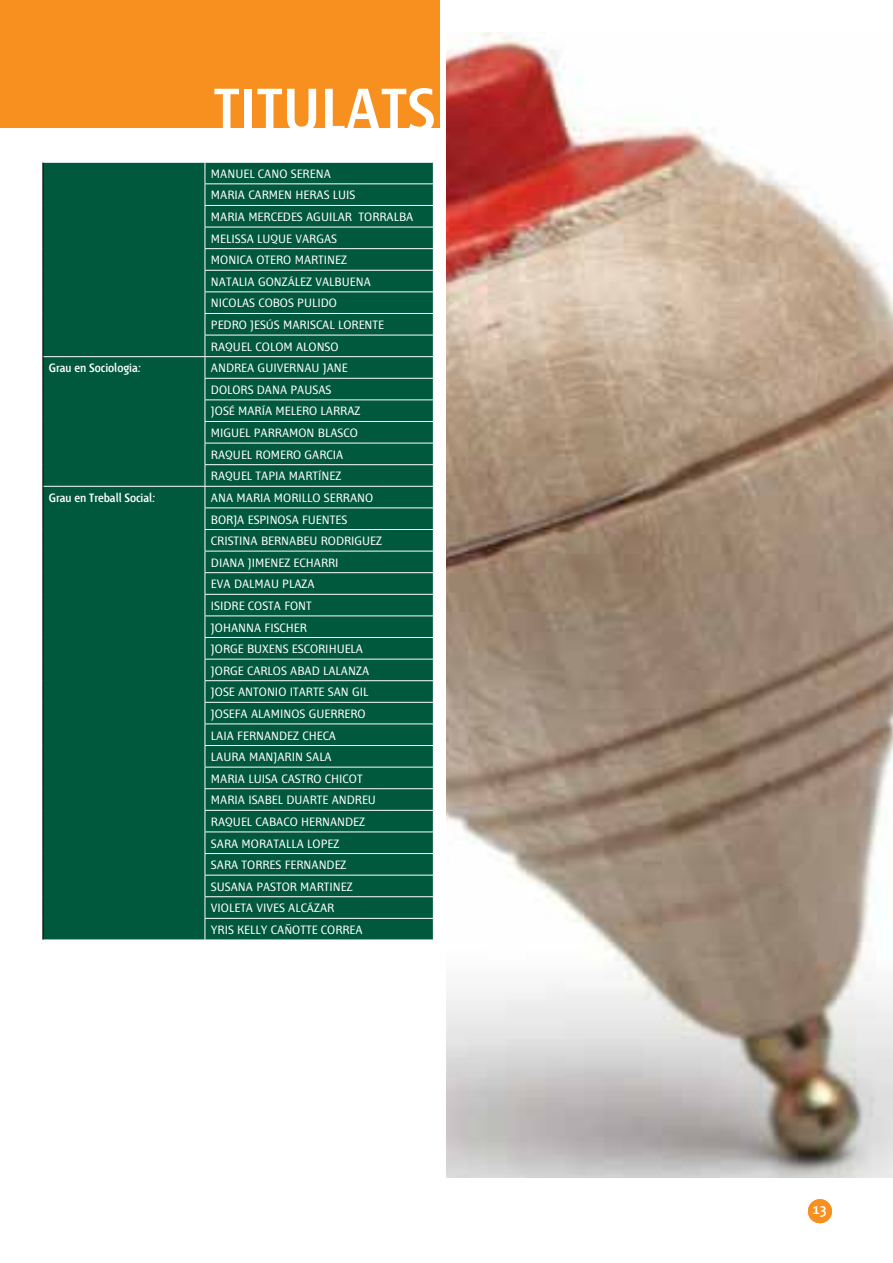
<style>
.page{position:relative;width:893px;height:1263px;background:#fff}
.page>*{position:absolute;margin:0;border:0;box-sizing:border-box;transform-origin:0 0}
.t1{font:600 60.9px "Fontana ND Cc Os F";color:#fff}
.t2{font:600 15px "Fontana ND Cc Os F";color:#fff}
.t3{font:12px/21.6px "Fontana ND Aa Os F";color:#fff}
.t4{font:600 12px "Fontana ND Cc Os F";color:#fff}
</style>
<div class="page">
<div style="left:0;top:0;width:439px;height:128px;background:#f7901e"></div>
<div style="left:44px;top:163px;width:389px;height:776px;background:#00583d"></div>
<hr style="left:205px;top:183px;width:229px;height:1px;background:#fff">
<hr style="left:205px;top:205px;width:229px;height:1px;background:#fff">
<hr style="left:205px;top:227px;width:229px;height:1px;background:#fff">
<hr style="left:205px;top:248px;width:229px;height:1px;background:#fff">
<hr style="left:205px;top:270px;width:229px;height:1px;background:#fff">
<hr style="left:205px;top:291px;width:229px;height:1px;background:#fff">
<hr style="left:205px;top:313px;width:229px;height:1px;background:#fff">
<hr style="left:205px;top:335px;width:229px;height:1px;background:#fff">
<hr style="left:43px;top:356px;width:162px;height:1px;background:#fff">
<hr style="left:205px;top:356px;width:229px;height:1px;background:#fff">
<hr style="left:205px;top:378px;width:229px;height:1px;background:#fff">
<hr style="left:205px;top:399px;width:229px;height:1px;background:#fff">
<hr style="left:205px;top:421px;width:229px;height:1px;background:#fff">
<hr style="left:205px;top:443px;width:229px;height:1px;background:#fff">
<hr style="left:205px;top:464px;width:229px;height:1px;background:#fff">
<hr style="left:43px;top:486px;width:162px;height:1px;background:#fff">
<hr style="left:205px;top:486px;width:229px;height:1px;background:#fff">
<hr style="left:205px;top:507px;width:229px;height:1px;background:#fff">
<hr style="left:205px;top:529px;width:229px;height:1px;background:#fff">
<hr style="left:205px;top:551px;width:229px;height:1px;background:#fff">
<hr style="left:205px;top:572px;width:229px;height:1px;background:#fff">
<hr style="left:205px;top:594px;width:229px;height:1px;background:#fff">
<hr style="left:205px;top:615px;width:229px;height:1px;background:#fff">
<hr style="left:205px;top:637px;width:229px;height:1px;background:#fff">
<hr style="left:205px;top:659px;width:229px;height:1px;background:#fff">
<hr style="left:205px;top:680px;width:229px;height:1px;background:#fff">
<hr style="left:205px;top:702px;width:229px;height:1px;background:#fff">
<hr style="left:205px;top:723px;width:229px;height:1px;background:#fff">
<hr style="left:205px;top:745px;width:229px;height:1px;background:#fff">
<hr style="left:205px;top:767px;width:229px;height:1px;background:#fff">
<hr style="left:205px;top:788px;width:229px;height:1px;background:#fff">
<hr style="left:205px;top:810px;width:229px;height:1px;background:#fff">
<hr style="left:205px;top:831px;width:229px;height:1px;background:#fff">
<hr style="left:205px;top:853px;width:229px;height:1px;background:#fff">
<hr style="left:205px;top:875px;width:229px;height:1px;background:#fff">
<hr style="left:205px;top:896px;width:229px;height:1px;background:#fff">
<hr style="left:205px;top:918px;width:229px;height:1px;background:#fff">
<svg style="left:205px;top:163px;width:1px;height:776px"></svg>
<svg style="left:433px;top:163px;width:1px;height:776px"></svg>
<svg style="left:43px;top:163px;width:1px;height:776px"></svg>
<div style="left:808px;top:1199px;width:24px;height:24px;background:#f7901e;border-radius:50%"></div>
<img style="left:446px;top:32px;width:447px;height:1146px">
<h1 class="t1" style="left:214px;top:82px;width:223px">TITULATS</h1>
<p class="t3" style="left:211px;top:164px;width:204px">MANUEL CANO SERENA<br>MARIA CARMEN HERAS LUIS<br>MARIA MERCEDES AGUILAR TORRALBA<br>MELISSA LUQUE VARGAS<br>MONICA OTERO MARTINEZ<br>NATALIA GONZÁLEZ VALBUENA<br>NICOLAS COBOS PULIDO<br>PEDRO JESÚS MARISCAL LORENTE<br>RAQUEL COLOM ALONSO</p>
<p class="t4" style="left:49px;top:362px;width:93px">Grau en Sociologia:</p>
<p class="t3" style="left:211px;top:358px;width:151px">ANDREA GUIVERNAU JANE<br>DOLORS DANA PAUSAS<br>JOSÉ MARÍA MELERO LARRAZ<br>MIGUEL PARRAMON BLASCO<br>RAQUEL ROMERO GARCIA<br>RAQUEL TAPIA MARTÍNEZ</p>
<p class="t4" style="left:49px;top:492px;width:108px">Grau en Treball Social:</p>
<p class="t3" style="left:211px;top:488px;width:173px">ANA MARIA MORILLO SERRANO<br>BORJA ESPINOSA FUENTES<br>CRISTINA BERNABEU RODRIGUEZ<br>DIANA JIMENEZ ECHARRI<br>EVA DALMAU PLAZA<br>ISIDRE COSTA FONT<br>JOHANNA FISCHER<br>JORGE BUXENS ESCORIHUELA<br>JORGE CARLOS ABAD LALANZA<br>JOSE ANTONIO ITARTE SAN GIL<br>JOSEFA ALAMINOS GUERRERO<br>LAIA FERNANDEZ CHECA<br>LAURA MANJARIN SALA<br>MARIA LUISA CASTRO CHICOT<br>MARIA ISABEL DUARTE ANDREU<br>RAQUEL CABACO HERNANDEZ<br>SARA MORATALLA LOPEZ<br>SARA TORRES FERNANDEZ<br>SUSANA PASTOR MARTINEZ<br>VIOLETA VIVES ALCÁZAR<br>YRIS KELLY CAÑOTTE CORREA</p>
<p class="t2" style="left:813px;top:1202px;width:15px">13</p>
</div>
